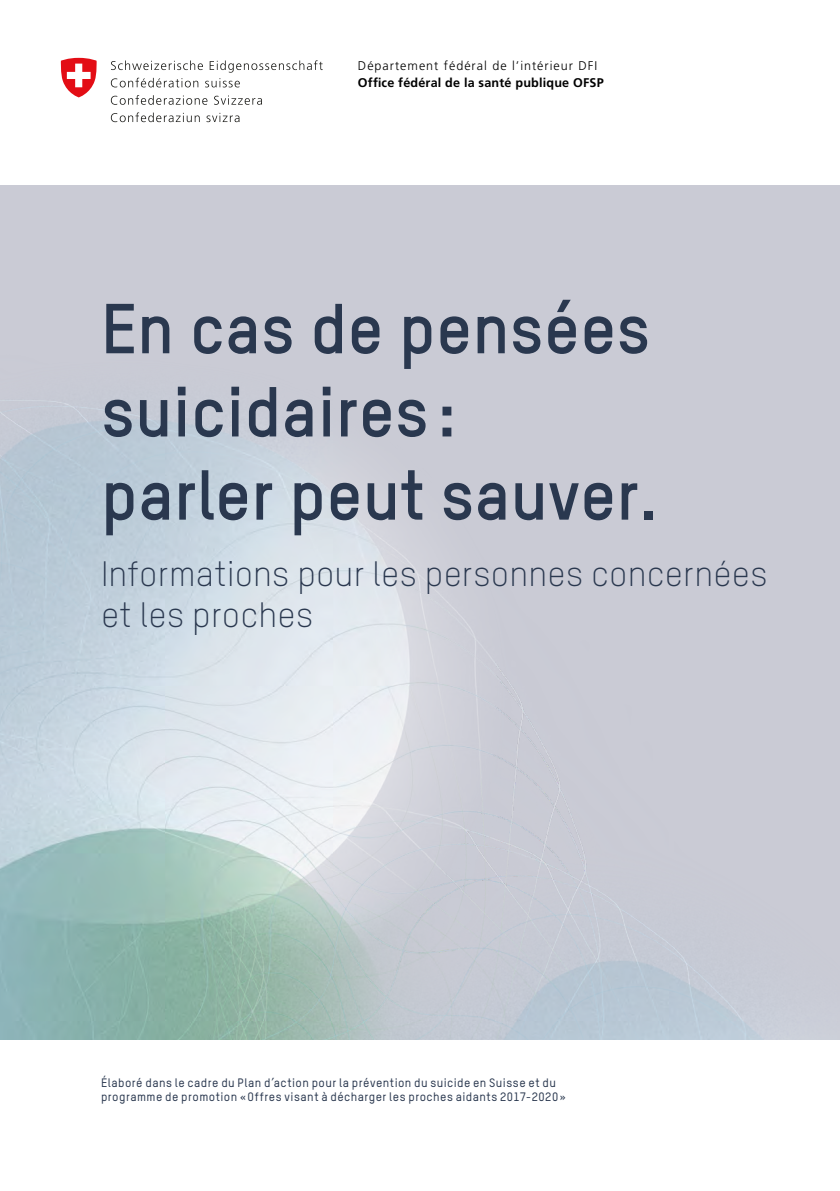
<style>
.page{position:relative;width:840px;height:1191px;background:#fff}
.page>*{position:absolute;margin:0;border:0;box-sizing:border-box;transform-origin:0 0}
.t1{font:700 69.4px/83.2px "TSTAR";color:#2a384f}
.t2{font:300 34.6px/41.6px "TSTAR";letter-spacing:.005em;color:#2a384f}
.t3{font:300 12.6px "Frutiger";letter-spacing:.08em;color:#000}
.t4{font:700 12.6px "Frutiger";letter-spacing:.015em;color:#000}
.t5{font:500 12px/14.4px "TSTAR";letter-spacing:.04em;color:#2a384f}
</style>
<div class="page">
<svg style="left:111px;top:60px;width:211px;height:27px"></svg>
<svg style="left:111px;top:95px;width:96px;height:10px"></svg>
<svg style="left:214px;top:95px;width:48px;height:10px"></svg>
<svg style="left:111px;top:112px;width:89px;height:10px"></svg>
<svg style="left:206px;top:113px;width:33px;height:9px"></svg>
<svg style="left:60px;top:58px;width:37px;height:39px"></svg>
<img style="left:0;top:185px;width:839px;height:854px">
<p class="t3" style="left:358px;top:58px;width:240px">Département fédéral de l’intérieur DFI</p>
<p class="t4" style="left:358px;top:75px;width:247px">Office fédéral de la santé publique OFSP</p>
<p class="t1" style="left:101px;top:285px;width:558px">En cas de pensées suicidaires :<br>parler peut sauver.</p>
<p class="t2" style="left:101px;top:552px;width:667px">Informations pour les personnes concernées et les proches</p>
<p class="t5" style="left:101px;top:1075px;width:466px">Élaboré dans le cadre du Plan d’action pour la prévention du suicide en Suisse et du programme de promotion «Offres visant à décharger les proches aidants 2017-2020»</p>
</div>
